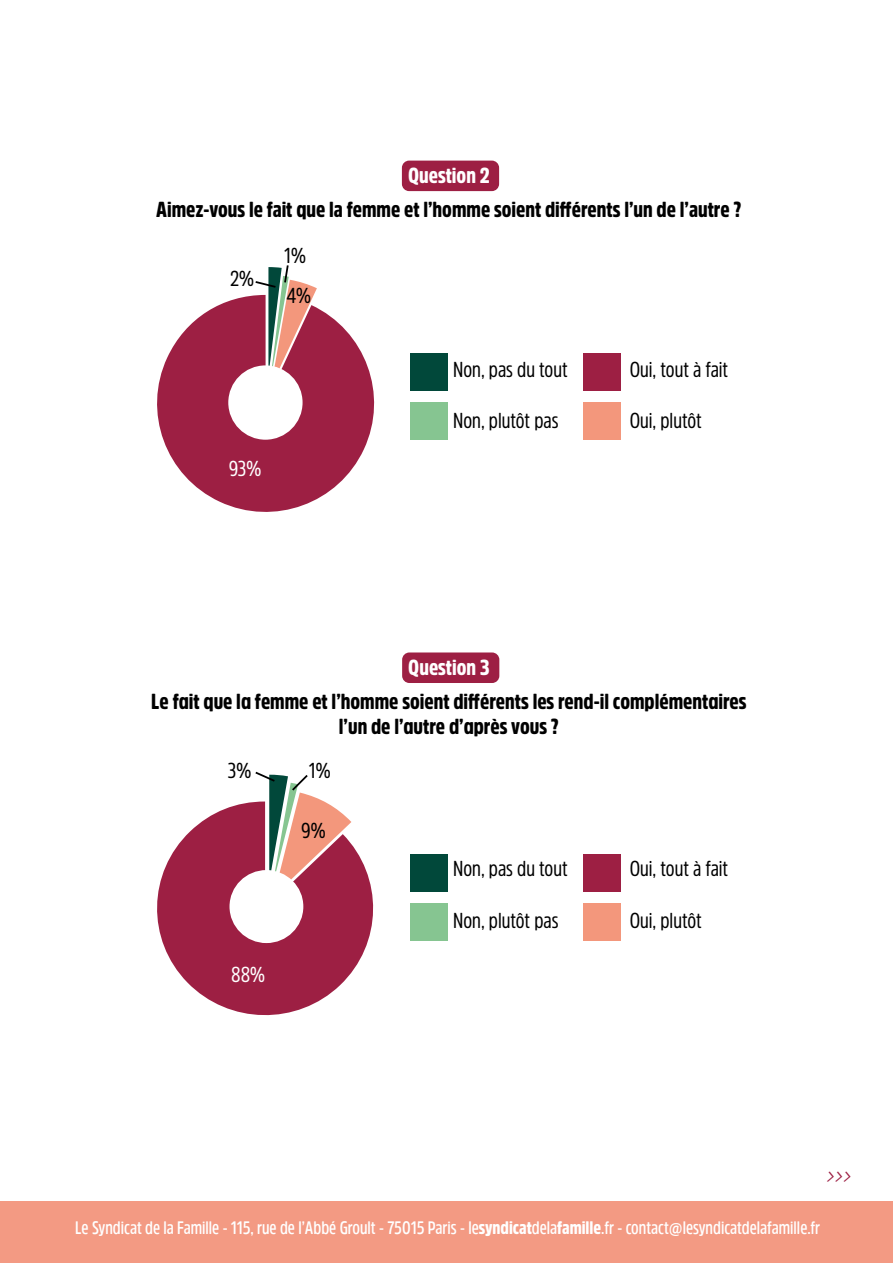
<style>
.page{position:relative;width:893px;height:1263px;background:#fff}
.page>*{position:absolute;margin:0;border:0;box-sizing:border-box;transform-origin:0 0}
.t1{font:900 21.6px/25.2px "Amsi Pro Cond";color:#000;text-align:center}
.t2{font:21.6px/39.8px "Amsi Pro Cond";color:#000}
.t3{font:900 21.6px "Amsi Pro Cond";color:#fff}
.t4{font:21.6px "Amsi Pro Cond";color:#fff}
.t5{font:600 18px "Amsi Pro Cond";color:#fff}
.t6{font:italic 18px "Amsi Pro Cond";color:#9d1f43}
.s1{font-weight:900}
</style>
<div class="page">
<div style="left:0;top:1201px;width:893px;height:62px;background:#f39a83"></div>
<div style="left:410px;top:903px;width:38px;height:38px;background:#86c591"></div>
<div style="left:410px;top:854px;width:38px;height:38px;background:#01483a"></div>
<div style="left:583px;top:903px;width:38px;height:38px;background:#f3977c"></div>
<div style="left:583px;top:854px;width:38px;height:38px;background:#9d1f43"></div>
<svg style="left:157px;top:802px;width:217px;height:214px;fill:#9d1f43"></svg>
<div style="left:229px;top:870px;width:74px;height:73px;background:#fff;border-radius:50%"></div>
<svg style="left:253px;top:771px;width:98px;height:125px"></svg>
<div style="left:402px;top:161px;width:97px;height:30px;background:#9d1f43;border-radius:7px"></div>
<div style="left:410px;top:402px;width:38px;height:38px;background:#86c591"></div>
<div style="left:410px;top:353px;width:38px;height:38px;background:#01483a"></div>
<div style="left:583px;top:402px;width:38px;height:38px;background:#f3977c"></div>
<div style="left:583px;top:353px;width:38px;height:38px;background:#9d1f43"></div>
<svg style="left:157px;top:295px;width:218px;height:217px;fill:#9d1f43"></svg>
<div style="left:228px;top:365px;width:75px;height:75px;background:#fff;border-radius:50%"></div>
<svg style="left:253px;top:265px;width:64px;height:122px"></svg>
<div style="left:402px;top:652px;width:97px;height:31px;background:#9d1f43;border-radius:7px"></div>
<p class="t3" style="left:408px;top:160px;width:83px">Question 2</p>
<p class="t1" style="left:156px;top:196px;width:587px">Aimez-vous le fait que la femme et l’homme soient différents l’un de l’autre ?</p>
<p class="t2" style="left:230px;top:257px;width:25px">2%</p>
<p class="t2" style="left:284px;top:235px;width:28px">1%<br>4%</p>
<p class="t4" style="left:229px;top:454px;width:34px">93%</p>
<p class="t2" style="left:453px;top:349px;width:116px">Non, pas du tout</p>
<p class="t2" style="left:453px;top:400px;width:107px">Non, plutôt pas</p>
<p class="t2" style="left:630px;top:349px;width:100px">Oui, tout à fait</p>
<p class="t2" style="left:630px;top:400px;width:74px">Oui, plutôt</p>
<p class="t3" style="left:408px;top:652px;width:83px">Question 3</p>
<p class="t1" style="left:151px;top:688px;width:597px">Le fait que la femme et l’homme soient différents les rend-il complémentaires l’un de l’autre d’après vous ?</p>
<p class="t2" style="left:228px;top:750px;width:25px">3%</p>
<p class="t2" style="left:309px;top:750px;width:23px">1%</p>
<p class="t2" style="left:301px;top:810px;width:26px">9%</p>
<p class="t4" style="left:231px;top:959px;width:35px">88%</p>
<p class="t2" style="left:453px;top:848px;width:116px">Non, pas du tout</p>
<p class="t2" style="left:453px;top:900px;width:107px">Non, plutôt pas</p>
<p class="t2" style="left:630px;top:848px;width:100px">Oui, tout à fait</p>
<p class="t2" style="left:630px;top:900px;width:74px">Oui, plutôt</p>
<p class="t6" style="left:826px;top:1164px;width:27px">&gt;&gt;&gt;</p>
<p class="t5" style="left:75px;top:1215px;width:746px">Le Syndicat de la Famille - 115, rue de l’Abbé Groult - 75015 Paris - le<span class="s1">syndicat</span>dela<span class="s1">famille</span>.fr - contact@lesyndicatdelafamille.fr</p>
</div>
